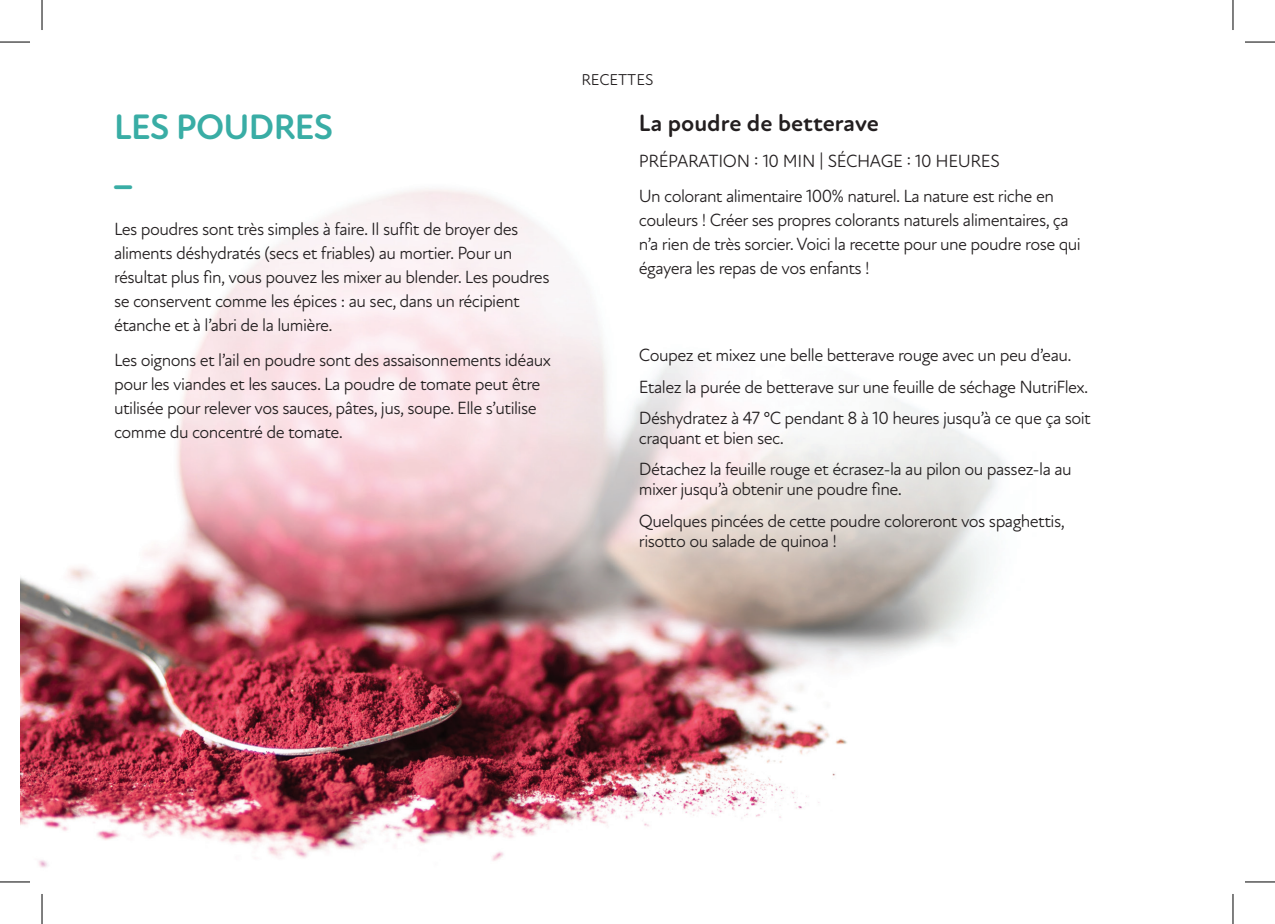
<style>
.page{position:relative;width:1275px;height:924px;background:#fff}
.page>*{position:absolute;margin:0;border:0;box-sizing:border-box;transform-origin:0 0}
.t1{font:700 36px/44px "Atten Round New";letter-spacing:-.02em;color:#39ada5}
.t2{font:700 24px "Atten Round New";color:#231f20}
.t3{font:18px/24px "Atten Round New";letter-spacing:-.03em;color:#231f20}
.t4{font:16px "Atten Round New";color:#231f20}
</style>
<div class="page">
<img style="left:21px;top:189px;width:984px;height:694px">
<hr style="left:0;top:880px;width:30px;height:2px;background:#fff">
<hr style="left:0;top:42px;width:30px;height:1px;background:#000">
<hr style="left:1245px;top:42px;width:30px;height:1px;background:#000">
<hr style="left:0;top:881px;width:30px;height:1px;background:#000">
<hr style="left:1245px;top:881px;width:30px;height:1px;background:#000">
<hr style="left:42px;top:0;width:1px;height:30px;background:#000">
<hr style="left:42px;top:893px;width:1px;height:30px;background:#000">
<hr style="left:1232px;top:0;width:1px;height:30px;background:#000">
<hr style="left:1232px;top:893px;width:1px;height:30px;background:#000">
<h1 class="t1" style="left:114px;top:105px;width:221px">LES POUDRES _</h1>
<p class="t3" style="left:114px;top:217px;width:437px">Les poudres sont très simples à faire. Il suffit de broyer des aliments déshydratés (secs et friables) au mortier. Pour un résultat plus fin, vous pouvez les mixer au blender. Les poudres se conservent comme les épices : au sec, dans un récipient étanche et à l’abri de la lumière.</p>
<p class="t3" style="left:114px;top:348px;width:438px">Les oignons et l’ail en poudre sont des assaisonnements idéaux pour les viandes et les sauces. La poudre de tomate peut être utilisée pour relever vos sauces, pâtes, jus, soupe. Elle s’utilise comme du concentré de tomate.</p>
<p class="t4" style="left:581px;top:70px;width:74px">RECETTES</p>
<h2 class="t2" style="left:639px;top:109px;width:242px">La poudre de betterave</h2>
<p class="t3" style="left:639px;top:143px;width:416px;line-height:35.4px">PRÉPARATION : 10 MIN | SÉCHAGE : 10 HEURES<br>Un colorant alimentaire 100% naturel. La nature est riche en</p>
<p class="t3" style="left:639px;top:208px;width:443px">couleurs ! Créer ses propres colorants naturels alimentaires, ça n’a rien de très sorcier. Voici la recette pour une poudre rose qui égayera les repas de vos enfants !</p>
<p class="t3" style="left:639px;top:339px;width:453px;line-height:31.4px">Coupez et mixez une belle betterave rouge avec un peu d’eau.<br>Etalez la purée de betterave sur une feuille de séchage NutriFlex.<br>Déshydratez à 47 °C pendant 8 à 10 heures jusqu’à ce que ça soit</p>
<p class="t3" style="left:639px;top:422px;width:434px;line-height:31.4px">craquant et bien sec.<br>Détachez la feuille rouge et écrasez-la au pilon ou passez-la au</p>
<p class="t3" style="left:639px;top:474px;width:427px;line-height:31.4px">mixer jusqu’à obtenir une poudre fine.<br>Quelques pincées de cette poudre coloreront vos spaghettis,</p>
<p class="t3" style="left:639px;top:529px;width:199px">risotto ou salade de quinoa !</p>
</div>
